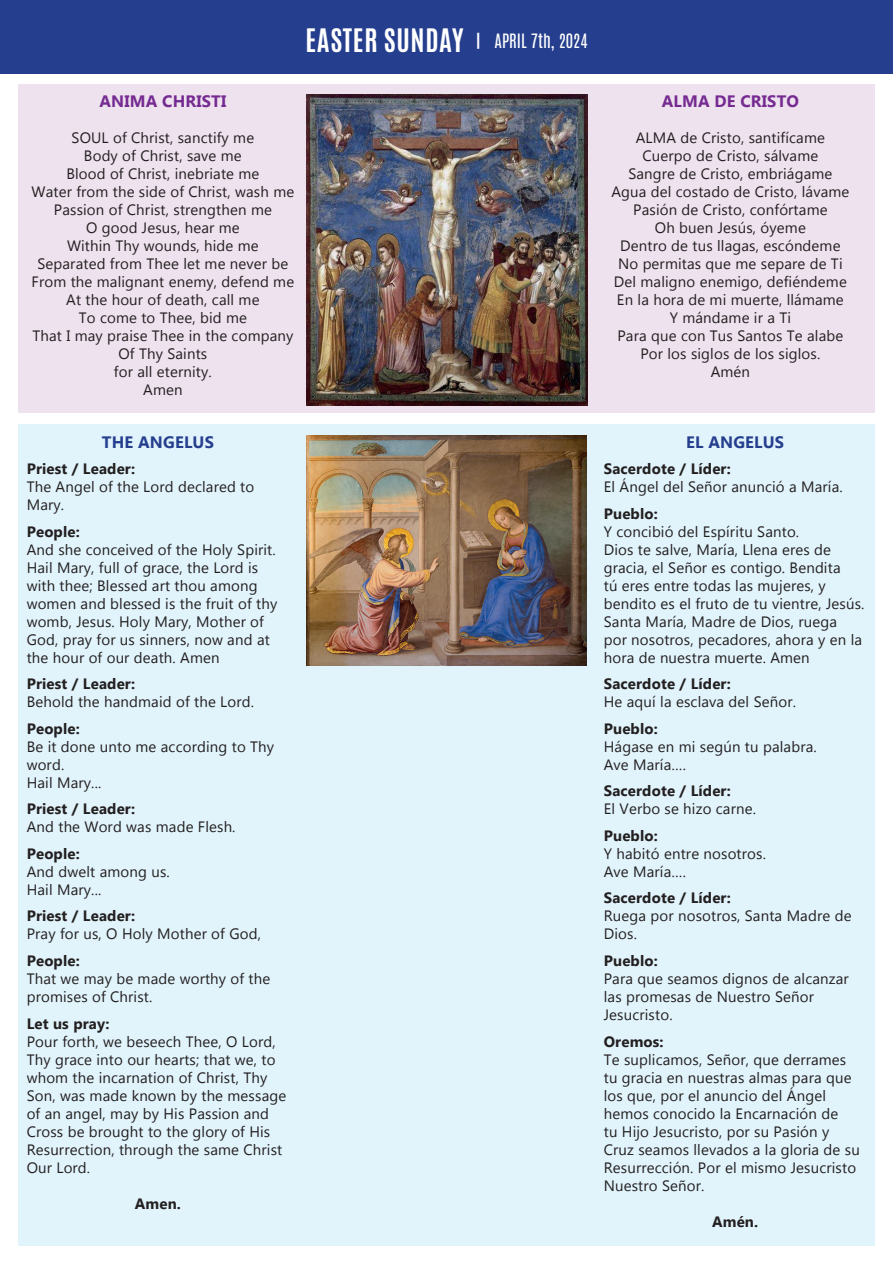
<style>
.page{position:relative;width:893px;height:1263px;background:#fff}
.page>*{position:absolute;margin:0;border:0;box-sizing:border-box;transform-origin:0 0}
.t1{font:16.5px "Antonio";color:#fff}
.t2{font:700 16.5px "Gadugi";letter-spacing:.01em;color:#752b91}
.t3{font:700 16.5px "Gadugi";letter-spacing:.01em;color:#253f8e}
.t4{font:15px/18px "Gadugi";letter-spacing:.01em;color:#231f20}
.t5{font:700 15px "Gadugi";letter-spacing:.01em;color:#231f20}
.s1{font-weight:700;font-size:27px}
.s2{font-weight:700}
</style>
<div class="page">
<div style="left:0;top:0;width:893px;height:74px;background:#253f8e"></div>
<div style="left:18px;top:84px;width:856px;height:329px;background:#eee2ef"></div>
<div style="left:18px;top:425px;width:856px;height:821px;background:#e1f4fc"></div>
<img style="left:306px;top:95px;width:281px;height:310px">
<img style="left:306px;top:436px;width:281px;height:229px">
<p class="t1" style="left:305px;top:29px;width:284px"><span class="s1">EASTER SUNDAY</span> <span class="s2">|</span> APRIL 7th, 2024</p>
<p class="t2" style="left:99px;top:91px;width:128px">ANIMA CHRISTI</p>
<p class="t4" style="left:32px;top:128px;width:264px;text-align:center">SOUL of Christ, sanctify me<br>Body of Christ, save me<br>Blood of Christ, inebriate me<br>Water from the side of Christ, wash me<br>Passion of Christ, strengthen me<br>O good Jesus, hear me<br>Within Thy wounds, hide me<br>Separated from Thee let me never be<br>From the malignant enemy, defend me<br>At the hour of death, call me<br>To come to Thee, bid me<br>That I may praise Thee in the company<br>Of Thy Saints<br>for all eternity.<br>Amen</p>
<p class="t3" style="left:102px;top:432px;width:114px">THE ANGELUS</p>
<p class="t5" style="left:27px;top:460px;width:110px">Priest / Leader:</p>
<p class="t4" style="left:27px;top:478px;width:229px">The Angel of the Lord declared to<br>Mary.</p>
<p class="t5" style="left:27px;top:523px;width:55px">People:</p>
<p class="t4" style="left:27px;top:540px;width:252px">And she conceived of the Holy Spirit.<br>Hail Mary, full of grace, the Lord is with thee; Blessed art thou among women and blessed is the fruit of thy womb, Jesus. Holy Mary, Mother of God, pray for us sinners, now and at the hour of our death. Amen</p>
<p class="t5" style="left:27px;top:675px;width:110px">Priest / Leader:</p>
<p class="t4" style="left:27px;top:693px;width:229px">Behold the handmaid of the Lord.</p>
<p class="t5" style="left:27px;top:720px;width:55px">People:</p>
<p class="t4" style="left:27px;top:737px;width:249px">Be it done unto me according to Thy word.<br>Hail Mary...</p>
<p class="t5" style="left:27px;top:800px;width:110px">Priest / Leader:</p>
<p class="t4" style="left:27px;top:818px;width:210px">And the Word was made Flesh.</p>
<p class="t5" style="left:27px;top:845px;width:55px">People:</p>
<p class="t4" style="left:27px;top:862px;width:145px">And dwelt among us.<br>Hail Mary...</p>
<p class="t5" style="left:27px;top:907px;width:110px">Priest / Leader:</p>
<p class="t4" style="left:27px;top:925px;width:236px">Pray for us, O Holy Mother of God,</p>
<p class="t5" style="left:27px;top:952px;width:55px">People:</p>
<p class="t4" style="left:27px;top:969px;width:245px">That we may be made worthy of the promises of Christ.</p>
<p class="t5" style="left:27px;top:1014px;width:84px">Let us pray:</p>
<p class="t4" style="left:27px;top:1032px;width:261px">Pour forth, we beseech Thee, O Lord,<br>Thy grace into our hearts; that we, to whom the incarnation of Christ, Thy<br>Son, was made known by the message of an angel, may by His Passion and<br>Cross be brought to the glory of His<br>Resurrection, through the same Christ<br>Our Lord.</p>
<p class="t5" style="left:135px;top:1194px;width:48px">Amen.</p>
<p class="t2" style="left:662px;top:91px;width:139px">ALMA DE CRISTO</p>
<p class="t4" style="left:611px;top:128px;width:240px;text-align:center">ALMA de Cristo, santifícame<br>Cuerpo de Cristo, sálvame<br>Sangre de Cristo, embriágame<br>Agua del costado de Cristo, lávame<br>Pasión de Cristo, confórtame<br>Oh buen Jesús, óyeme<br>Dentro de tus llagas, escóndeme<br>No permitas que me separe de Ti<br>Del maligno enemigo, defiéndeme<br>En la hora de mi muerte, llámame<br>Y mándame ir a Ti<br>Para que con Tus Santos Te alabe<br>Por los siglos de los siglos.<br>Amén</p>
<p class="t3" style="left:686px;top:432px;width:100px">EL ANGELUS</p>
<p class="t5" style="left:604px;top:460px;width:129px">Sacerdote / Líder:</p>
<p class="t4" style="left:604px;top:478px;width:241px">El Ángel del Señor anunció a María.</p>
<p class="t5" style="left:604px;top:505px;width:56px">Pueblo:</p>
<p class="t4" style="left:604px;top:522px;width:262px">Y concibió del Espíritu Santo.<br>Dios te salve, María, Llena eres de gracia, el Señor es contigo. Bendita<br>tú eres entre todas las mujeres, y bendito es el fruto de tu vientre, Jesús.<br>Santa María, Madre de Dios, ruega<br>por nosotros, pecadores, ahora y en la hora de nuestra muerte. Amen</p>
<p class="t5" style="left:604px;top:675px;width:129px">Sacerdote / Líder:</p>
<p class="t4" style="left:604px;top:693px;width:194px">He aquí la esclava del Señor.</p>
<p class="t5" style="left:604px;top:720px;width:56px">Pueblo:</p>
<p class="t4" style="left:604px;top:737px;width:214px">Hágase en mi según tu palabra.<br>Ave María….</p>
<p class="t5" style="left:604px;top:782px;width:129px">Sacerdote / Líder:</p>
<p class="t4" style="left:604px;top:800px;width:154px">El Verbo se hizo carne.</p>
<p class="t5" style="left:604px;top:827px;width:56px">Pueblo:</p>
<p class="t4" style="left:604px;top:844px;width:164px">Y habitó entre nosotros.<br>Ave María….</p>
<p class="t5" style="left:604px;top:889px;width:129px">Sacerdote / Líder:</p>
<p class="t4" style="left:604px;top:907px;width:249px">Ruega por nosotros, Santa Madre de<br>Dios.</p>
<p class="t5" style="left:604px;top:952px;width:56px">Pueblo:</p>
<p class="t4" style="left:604px;top:969px;width:247px">Para que seamos dignos de alcanzar las promesas de Nuestro Señor<br>Jesucristo.</p>
<p class="t5" style="left:604px;top:1032px;width:61px">Oremos:</p>
<p class="t4" style="left:604px;top:1050px;width:258px">Te suplicamos, Señor, que derrames tu gracia en nuestras almas para que los que, por el anuncio del Ángel hemos conocido la Encarnación de<br>tu Hijo Jesucristo, por su Pasión y<br>Cruz seamos llevados a la gloria de su<br>Resurrección. Por el mismo Jesucristo<br>Nuestro Señor.</p>
<p class="t5" style="left:712px;top:1212px;width:48px">Amén.</p>
</div>
